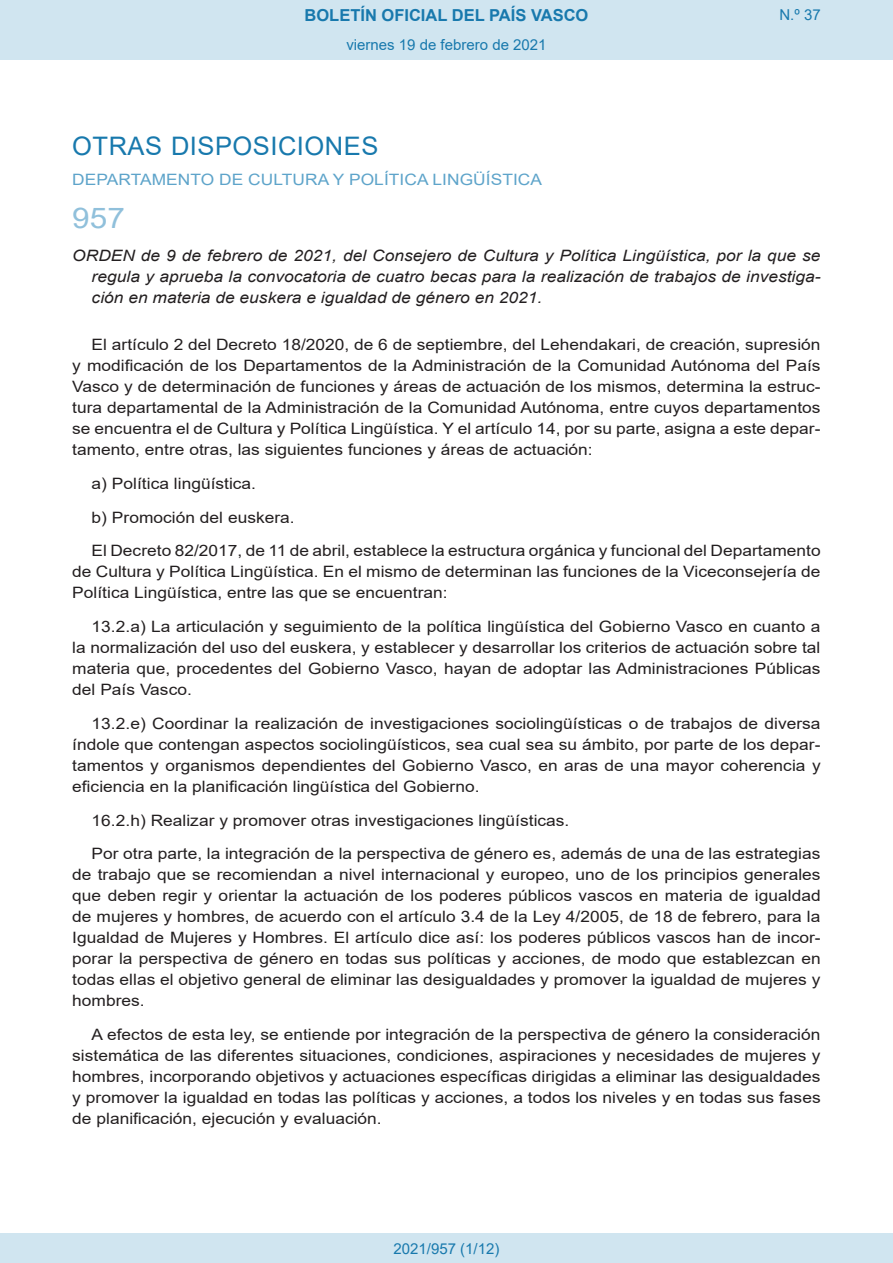
<style>
.page{position:relative;width:893px;height:1263px;background:#fff}
.page>*{position:absolute;margin:0;border:0;box-sizing:border-box;transform-origin:0 0}
.BOPVOrden{font:28.5px "Arial";color:#90c0db;scale:1.11 1}
.BOPVSeccion{font:25.5px "Arial";letter-spacing:.02em;color:#1879ad}
.t1{font:700 16.5px "Arial";color:#1879ad}
.BOPVDetalle{font:15.6px/21px "Arial";color:#231f20;text-align:justify;scale:1.11 1}
.BOPVTitulo{font:italic 15.6px/21px "Arial";color:#231f20;text-align:justify;scale:1.11 1}
.BOPVOrganismo{font:15.6px "Arial";letter-spacing:.005em;color:#5ea4ca;scale:1.11 1}
.Paginacion_Centro{font:15px "Arial";color:#1879ad}
</style>
<div class="page">
<div style="left:0;top:0;width:893px;height:60px;background:#d0e5f0"></div>
<div style="left:0;top:1233px;width:893px;height:30px;background:#d0e5f0"></div>
<p class="t1" style="left:305px;top:3px;width:285px">BOLETÍN OFICIAL DEL PAÍS VASCO</p>
<p class="Paginacion_Centro" style="left:346px;top:35px;width:202px">viernes 19 de febrero de 2021</p>
<p class="Paginacion_Centro" style="left:779px;top:5px;width:43px">N.º 37</p>
<p class="BOPVSeccion" style="left:72px;top:128px;width:308px">OTRAS DISPOSICIONES</p>
<p class="BOPVOrganismo" style="left:72px;top:169px;width:425px">DEPARTAMENTO DE CULTURA Y POLÍTICA LINGÜÍSTICA</p>
<p class="BOPVOrden" style="left:72px;top:198px;width:49px">957</p>
<p class="BOPVTitulo" style="left:92px;top:246px;width:658px;text-indent:-19px">ORDEN de 9 de febrero de 2021, del Consejero de Cultura y Política Lingüística, por la que se regula y aprueba la convocatoria de cuatro becas para la realización de trabajos de investiga&shy;ción en materia de euskera e igualdad de género en 2021.</p>
<p class="BOPVDetalle" style="left:72px;top:334px;width:676px;text-indent:19px">El artículo 2 del Decreto 18/2020, de 6 de septiembre, del Lehendakari, de creación, supresión y modificación de los Departamentos de la Administración de la Comunidad Autónoma del País Vasco y de determinación de funciones y áreas de actuación de los mismos, determina la estruc&shy;tura departamental de la Administración de la Comunidad Autónoma, entre cuyos departamentos se encuentra el de Cultura y Política Lingüística. Y el artículo 14, por su parte, asigna a este depar&shy;tamento, entre otras, las siguientes funciones y áreas de actuación:</p>
<p class="BOPVDetalle" style="left:92px;top:473px;width:150px">a) Política lingüística.</p>
<p class="BOPVDetalle" style="left:92px;top:506px;width:184px">b) Promoción del euskera.</p>
<p class="BOPVDetalle" style="left:72px;top:540px;width:676px;text-indent:19px">El Decreto 82/2017, de 11 de abril, establece la estructura orgánica y funcional del Departamento de Cultura y Política Lingüística. En el mismo de determinan las funciones de la Viceconsejería de Política Lingüística, entre las que se encuentran:</p>
<p class="BOPVDetalle" style="left:72px;top:616px;width:676px;text-indent:19px">13.2.a) La articulación y seguimiento de la política lingüística del Gobierno Vasco en cuanto a la normalización del uso del euskera, y establecer y desarrollar los criterios de actuación sobre tal materia que, procedentes del Gobierno Vasco, hayan de adoptar las Administraciones Públicas del País Vasco.</p>
<p class="BOPVDetalle" style="left:72px;top:713px;width:676px;text-indent:19px">13.2.e) Coordinar la realización de investigaciones sociolingüísticas o de trabajos de diversa índole que contengan aspectos sociolingüísticos, sea cual sea su ámbito, por parte de los depar&shy;tamentos y organismos dependientes del Gobierno Vasco, en aras de una mayor coherencia y eficiencia en la planificación lingüística del Gobierno.</p>
<p class="BOPVDetalle" style="left:92px;top:809px;width:432px">16.2.h) Realizar y promover otras investigaciones lingüísticas.</p>
<p class="BOPVDetalle" style="left:72px;top:843px;width:676px;text-indent:19px">Por otra parte, la integración de la perspectiva de género es, además de una de las estrategias de trabajo que se recomiendan a nivel internacional y europeo, uno de los principios generales que deben regir y orientar la actuación de los poderes públicos vascos en materia de igualdad de mujeres y hombres, de acuerdo con el artículo 3.4 de la Ley 4/2005, de 18 de febrero, para la Igualdad de Mujeres y Hombres. El artículo dice así: los poderes públicos vascos han de incor&shy;porar la perspectiva de género en todas sus políticas y acciones, de modo que establezcan en todas ellas el objetivo general de eliminar las desigualdades y promover la igualdad de mujeres y hombres.</p>
<p class="BOPVDetalle" style="left:72px;top:1024px;width:676px;text-indent:19px">A efectos de esta ley, se entiende por integración de la perspectiva de género la consideración sistemática de las diferentes situaciones, condiciones, aspiraciones y necesidades de mujeres y hombres, incorporando objetivos y actuaciones específicas dirigidas a eliminar las desigualdades y promover la igualdad en todas las políticas y acciones, a todos los niveles y en todas sus fases de planificación, ejecución y evaluación.</p>
<p class="Paginacion_Centro" style="left:393px;top:1238px;width:107px">2021/957 (1/12)</p>
</div>
